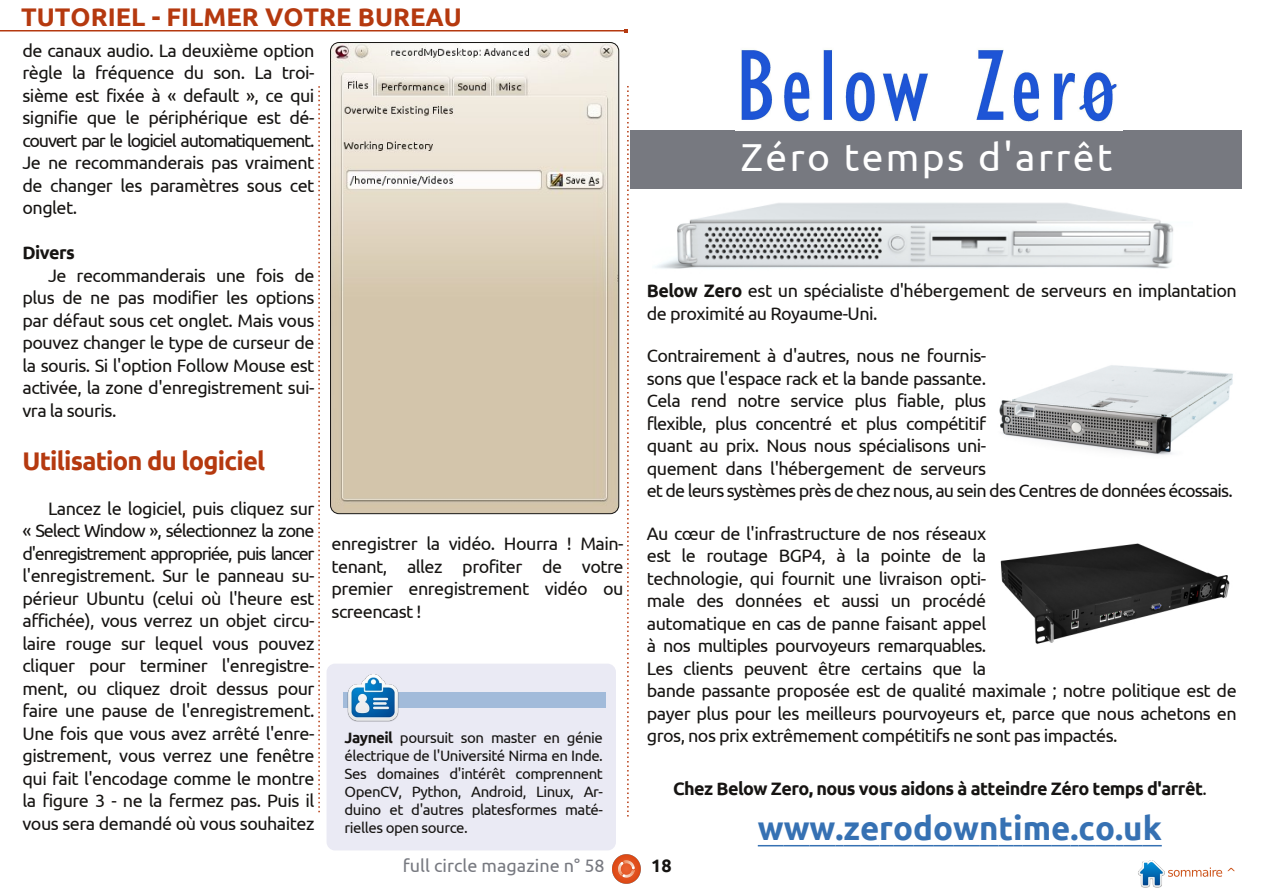
<style>
.page{position:relative;width:1263px;height:893px;background:#fff}
.page>*{position:absolute;margin:0;border:0;box-sizing:border-box;transform-origin:0 0}
.t1{font:39px "Ubuntu";letter-spacing:.06em;color:#fff}
.t2{font:700 33px "Ubuntu";color:#3671b3}
.t3{font:700 25.5px "Ubuntu";color:#b5390f}
.t4{font:700 25.5px "Ubuntu";letter-spacing:-.03em;color:#b5390f}
.t5{font:18px/22.5px "Ubuntu";letter-spacing:-.03em;color:#161412;text-align:justify}
.t6{font:700 18px "Ubuntu";letter-spacing:-.03em;color:#161412}
.t7{font:18px "Ubuntu";color:#777980}
.t8{font:15px/18px "Ubuntu";letter-spacing:-.03em;color:#161412;text-align:justify}
.s1{font-weight:700}
.s2{font-weight:400}
</style>
<div class="page">
<svg style="left:318px;top:86px;width:2px;height:726px"></svg>
<svg style="left:627px;top:86px;width:2px;height:730px"></svg>
<hr style="left:0;top:30px;width:625px;height:1px;background:#b5390f">
<img style="left:612px;top:855px;width:29px;height:28px">
<img style="left:1138px;top:860px;width:27px;height:27px">
<img style="left:330px;top:43px;width:289px;height:471px;border-radius:9px">
<div style="left:330px;top:43px;width:289px;height:471px;border:1px solid #161412;border-radius:9px"></div>
<div style="left:327px;top:664px;width:289px;height:186px;background:#eaeaf4;border-radius:9px"></div>
<div style="left:343px;top:693px;width:262px;height:15px;background:#a2bbda"></div>
<img style="left:347px;top:674px;width:51px;height:48px">
<div style="left:630px;top:130px;width:612px;height:58px;background:#777980"></div>
<img style="left:655px;top:202px;width:518px;height:67px">
<img style="left:999px;top:365px;width:234px;height:90px">
<img style="left:1000px;top:543px;width:230px;height:101px">
<svg style="left:758px;top:845px;width:404px;height:1px"></svg>
<img style="left:741px;top:49px;width:376px;height:73px">
<h3 class="t3" style="left:21px;top:2px;width:442px">TUTORIEL - FILMER VOTRE BUREAU</h3>
<p class="t5" style="left:22px;top:39px;width:294px">de canaux audio. La deuxième option règle la fréquence du son. La troi&shy;sième est fixée à « default », ce qui signifie que le périphérique est dé&shy;couvert par le logiciel automatiquement.<br>Je ne recommanderais pas vraiment de changer les paramètres sous cet onglet.</p>
<p class="t6" style="left:22px;top:243px;width:54px">Divers</p>
<p class="t5" style="left:22px;top:264px;width:294px;text-indent:26px">Je recommanderais une fois de plus de ne pas modifier les options par défaut sous cet onglet. Mais vous pouvez changer le type de curseur de la souris. Si l'option Follow Mouse est activée, la zone d'enregistrement sui&shy;vra la souris.</p>
<h3 class="t4" style="left:22px;top:446px;width:244px">Utilisation du logiciel</h3>
<p class="t5" style="left:22px;top:497px;width:294px;text-indent:26px">Lancez le logiciel, puis cliquez sur « Select Window », sélectionnez la zone d'enregistrement appropriée, puis lancer l'enregistrement. Sur le panneau su&shy;périeur Ubuntu (celui où l'heure est affichée), vous verrez un objet circu&shy;laire rouge sur lequel vous pouvez cliquer pour terminer l'enregistre&shy;ment, ou cliquez droit dessus pour faire une pause de l'enregistrement.<br>Une fois que vous avez arrêté l'enre&shy;gistrement, vous verrez une fenêtre qui fait l'encodage comme le montre la figure 3 - ne la fermez pas. Puis il vous sera demandé où vous souhaitez</p>
<p class="t5" style="left:332px;top:532px;width:294px">enregistrer la vidéo. Hourra ! Main&shy;tenant, allez profiter de votre premier enregistrement vidéo ou screencast !</p>
<p class="t8" style="left:345px;top:728px;width:260px"><span class="s1">Jayneil</span> poursuit son master en génie électrique de l'Université Nirma en Inde.<br>Ses domaines d'intérêt comprennent OpenCV, Python, Android, Linux, Ar&shy;duino et d'autres platesformes maté&shy;rielles open source.</p>
<h1 class="t1" style="left:741px;top:134px;width:373px">Zéro temps d'arrêt</h1>
<p class="t5" style="left:647px;top:279px;width:591px"><span class="s1">Below Zero</span> est un spécialiste d'hébergement de serveurs en implantation de proximité au Royaume-Uni.</p>
<p class="t5" style="left:647px;top:344px;width:587px;text-align:left">Contrairement à d'autres, nous ne fournis-<br>sons que l'espace rack et la bande passante.<br>Cela rend notre service plus fiable, plus<br>flexible, plus concentré et plus compétitif<br>quant au prix. Nous nous spécialisons uni-<br>quement dans l'hébergement de serveurs<br>et de leurs systèmes près de chez nous, au sein des Centres de données écossais.</p>
<p class="t5" style="left:647px;top:522px;width:591px;text-align:left">Au cœur de l'infrastructure de nos réseaux<br>est le routage BGP4, à la pointe de la<br>technologie, qui fournit une livraison opti-<br>male des données et aussi un procédé<br>automatique en cas de panne faisant appel<br>à nos multiples pourvoyeurs remarquables.<br>Les clients peuvent être certains que la<br>bande passante proposée est de qualité maximale ; notre politique est de payer plus pour les meilleurs pourvoyeurs et, parce que nous achetons en gros, nos prix extrêmement compétitifs ne sont pas impactés.</p>
<p class="t6" style="left:673px;top:778px;width:535px">Chez Below Zero, nous vous aidons à atteindre Zéro temps d'arrêt<span class="s2">.</span></p>
<h2 class="t2" style="left:758px;top:809px;width:405px">www.zerodowntime.co.uk</h2>
<p class="t7" style="left:403px;top:855px;width:203px">full circle magazine n° 58</p>
<p class="t6" style="left:651px;top:855px;width:22px">18</p>
</div>
